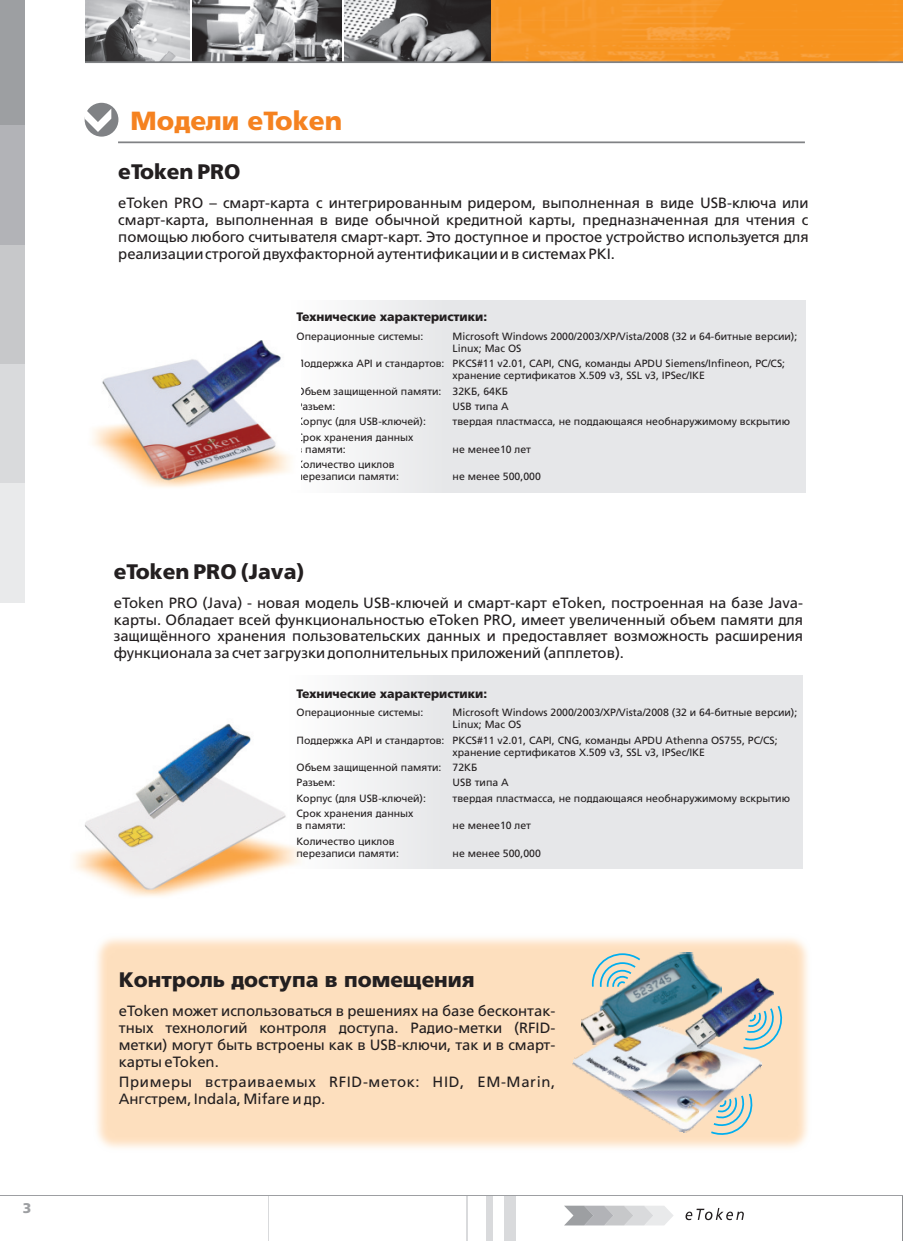
<style>
.page{position:relative;width:903px;height:1241px;background:#fff}
.page>*{position:absolute;margin:0;border:0;box-sizing:border-box;transform-origin:0 0}
.t1{font:700 26.25px "AG Foreigner";color:#f58220}
.t2{font:700 21px "AG Foreigner";color:#231f20}
.t3{font:14.88px/16.8px "AG Foreigner";color:#231f20;text-align:justify}
.t4{font:14.88px/16.8px "AG Foreigner";letter-spacing:.045em;color:#231f20}
.t5{font:700 14px "AG Foreigner";color:#9d9fa2}
.t6{font:700 12.25px "AG Foreigner";color:#231f20}
.t7{font:10.5px/11.9px "AG Foreigner";color:#231f20}
</style>
<div class="page">
<img style="left:74px;top:724px;width:206px;height:173px">
<img style="left:490px;top:0;width:413px;height:61px">
<img style="left:97px;top:938px;width:711px;height:210px">
<div style="left:0;top:0;width:25px;height:126px;background:#9d9fa2"></div>
<div style="left:0;top:126px;width:25px;height:119px;background:#b2b3b7"></div>
<div style="left:0;top:245px;width:25px;height:119px;background:#c7c8ca"></div>
<div style="left:0;top:364px;width:25px;height:120px;background:#d9dadc"></div>
<div style="left:0;top:484px;width:25px;height:119px;background:#e9eaeb"></div>
<svg style="left:564px;top:1205px;width:109px;height:20px;background:#cbccce"></svg>
<svg style="left:685px;top:1208px;width:59px;height:11px"></svg>
<hr style="left:466px;top:1195px;width:1px;height:45px;background:#d9dadc">
<hr style="left:268px;top:1195px;width:1px;height:45px;background:#d9dadc">
<div style="left:504px;top:1195px;width:11px;height:45px;background:#d9dadc"></div>
<div style="left:486px;top:1195px;width:7px;height:45px;background:#d9dadc"></div>
<hr style="left:902px;top:1195px;width:1px;height:45px;background:#8a8c8f">
<hr style="left:0;top:1194px;width:903px;height:1px;background:#9d9fa2">
<img style="left:85px;top:0;width:405px;height:61px">
<hr style="left:190px;top:0;width:1px;height:63px;background:#fff">
<hr style="left:342px;top:0;width:2px;height:63px;background:#fff">
<div style="left:231px;top:300px;width:575px;height:193px;background:linear-gradient(to right,#f9f9fa,#dfe0e3)"></div>
<svg style="left:228px;top:675px;width:575px;height:193px;fill:#e6e7e9"></svg>
<img style="left:92px;top:340px;width:208px;height:149px">
<img style="left:564px;top:1007px;width:199px;height:139px">
<img style="left:580px;top:946px;width:143px;height:105px">
<svg style="left:591px;top:952px;width:51px;height:36px;background:#c6d0c3"></svg>
<svg style="left:741px;top:1003px;width:46px;height:47px"></svg>
<svg style="left:709px;top:1087px;width:48px;height:49px;background:#cdd0c3"></svg>
<img style="left:686px;top:978px;width:87px;height:70px">
<div style="left:85px;top:103px;width:33px;height:34px;background:#808285;border-radius:50%"></div>
<svg style="left:85px;top:108px;width:26px;height:24px"></svg>
<hr style="left:118px;top:141px;width:687px;height:2px;background:#808285">
<hr style="left:85px;top:61px;width:818px;height:2px;background:#808285">
<h3 class="t5" style="left:23px;top:1201px;width:10px">3</h3>
<h1 class="t1" style="left:131px;top:109px;width:213px">Модели eToken</h1>
<h2 class="t2" style="left:118px;top:162px;width:124px">eToken PRO</h2>
<p class="t3" style="left:118px;top:195px;width:692px">eToken PRO – смарт-карта с интегрированным ридером, выполненная в виде USB-ключа или смарт-карта, выполненная в виде обычной кредитной карты, предназначенная для чтения с помощью любого считывателя смарт-карт. Это доступное и простое устройство используется для реализации строгой двухфакторной аутентификации и в системах PKI.</p>
<p class="t6" style="left:296px;top:311px;width:192px">Технические характеристики:</p>
<p class="t7" style="left:296px;top:331px;width:128px">Операционные системы:</p>
<p class="t7" style="left:453px;top:331px;width:346px">Microsoft Windows 2000/2003/XP/Vista/2008 (32 и 64-битные версии);<br>Linux; Mac OS</p>
<p class="t7" style="left:453px;top:358px;width:334px;text-indent:-156px">Поддержка API и стандартов: PKCS#11 v2.01, CAPI, CNG, команды APDU Siemens/Infineon, PC/CS; хранение сертификатов X.509 v3, SSL v3, IPSec/IKE</p>
<p class="t7" style="left:296px;top:383px;width:213px;line-height:15.4px">Объем защищенной памяти: 32КБ, 64КБ<br>Разъем:</p>
<p class="t7" style="left:453px;top:401px;width:58px">USB типа A</p>
<p class="t7" style="left:296px;top:416px;width:131px">Корпус (для USB-ключей):</p>
<p class="t7" style="left:453px;top:416px;width:339px">твердая пластмасса, не поддающаяся необнаружимому вскрытию</p>
<p class="t7" style="left:296px;top:432px;width:118px">Срок хранения данных в памяти:</p>
<p class="t7" style="left:453px;top:443px;width:80px">не менее10 лет</p>
<p class="t7" style="left:296px;top:459px;width:104px">Количество циклов перезаписи памяти:</p>
<p class="t7" style="left:453px;top:471px;width:90px">не менее 500,000</p>
<h2 class="t2" style="left:114px;top:561px;width:192px">eToken PRO (Java)</h2>
<p class="t3" style="left:114px;top:594px;width:691px">eToken PRO (Java) - новая модель USB-ключей и смарт-карт eToken, построенная на базе Java&shy;карты. Обладает всей функциональностью eToken PRO, имеет увеличенный объем памяти для защищённого хранения пользовательских данных и предоставляет возможность расширения функционала за счет загрузки дополнительных приложений (апплетов).</p>
<p class="t6" style="left:296px;top:688px;width:192px">Технические характеристики:</p>
<p class="t7" style="left:296px;top:707px;width:128px">Операционные системы:</p>
<p class="t7" style="left:453px;top:707px;width:346px">Microsoft Windows 2000/2003/XP/Vista/2008 (32 и 64-битные версии);<br>Linux; Mac OS</p>
<p class="t7" style="left:453px;top:734px;width:326px;text-indent:-156px">Поддержка API и стандартов: PKCS#11 v2.01, CAPI, CNG, команды APDU Athenna OS755, PC/CS; хранение сертификатов X.509 v3, SSL v3, IPSec/IKE</p>
<p class="t7" style="left:296px;top:760px;width:182px;line-height:15.4px">Объем защищенной памяти: 72КБ<br>Разъем:</p>
<p class="t7" style="left:453px;top:777px;width:58px">USB типа A</p>
<p class="t7" style="left:296px;top:792px;width:131px">Корпус (для USB-ключей):</p>
<p class="t7" style="left:453px;top:792px;width:339px">твердая пластмасса, не поддающаяся необнаружимому вскрытию</p>
<p class="t7" style="left:296px;top:808px;width:118px">Срок хранения данных в памяти:</p>
<p class="t7" style="left:453px;top:820px;width:80px">не менее10 лет</p>
<p class="t7" style="left:296px;top:835px;width:104px">Количество циклов перезаписи памяти:</p>
<p class="t7" style="left:453px;top:847px;width:90px">не менее 500,000</p>
<h2 class="t2" style="left:119px;top:970px;width:357px">Контроль доступа в помещения</h2>
<h3 class="t3" style="left:119px;top:1003px;width:438px">eToken может использоваться в решениях на базе бесконтак&shy;тных технологий контроля доступа. Радио-метки (RFID&shy;метки) могут быть встроены как в USB-ключи, так и в смарт&shy;карты eToken.</h3>
<h3 class="t4" style="left:119px;top:1073px;width:438px">Примеры встраиваемых RFID-меток: HID, EM-Marin,<br>Ангстрем, Indala, Mifare и др.</h3>
</div>
